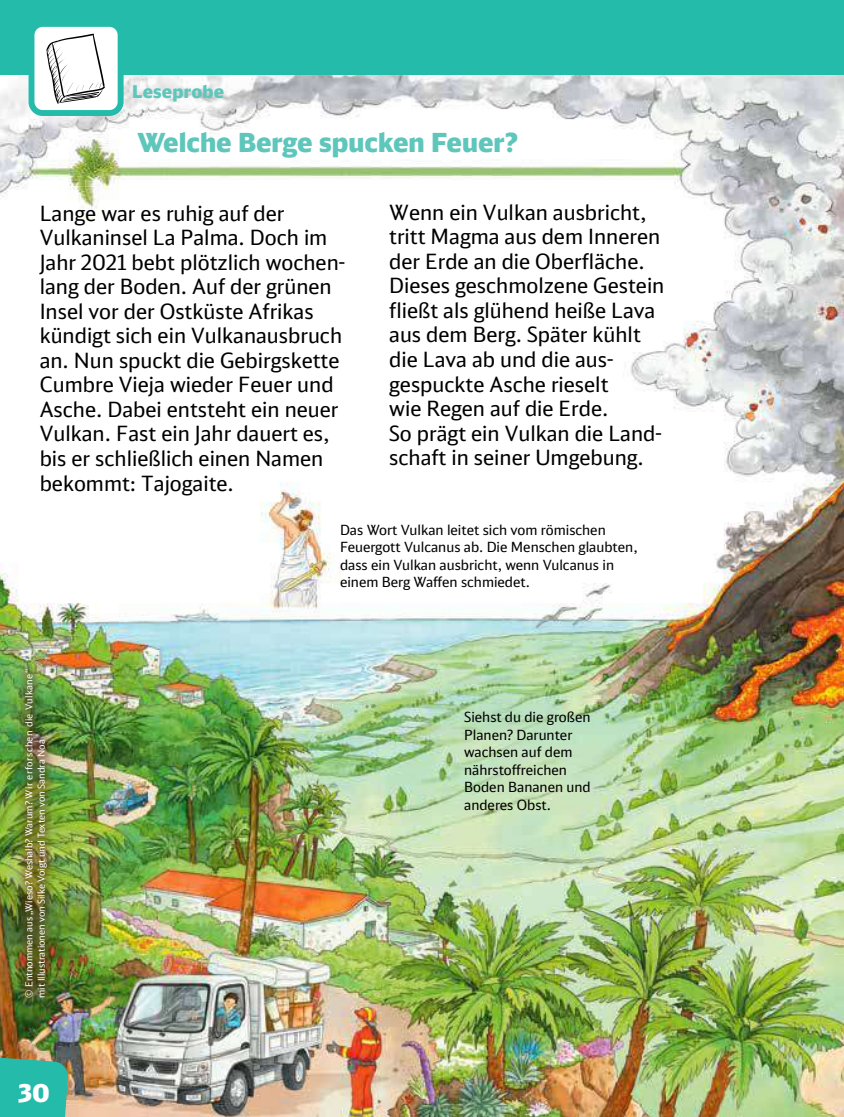
<style>
.page{position:relative;width:844px;height:1117px;background:#fff}
.page>*{position:absolute;margin:0;border:0;box-sizing:border-box;transform-origin:0 0}
.t1{font:900 26.25px "DB Head";color:#5fc6bc}
.t2{font:900 24.5px "DB Head";color:#fff}
.t3{font:21px/24.5px "DB Head";color:#000}
.t4{font:900 17.5px "DB Head";letter-spacing:.01em;color:#5fc6bc}
.t5{font:14px/17.5px "DB Head";color:#000}
.t6{font:9.62px/12.2px "DB Head";color:#fff}
</style>
<div class="page">
<img style="left:0;top:74px;width:843px;height:1042px">
<img style="left:15px;top:659px;width:42px;height:347px">
<div style="left:0;top:0;width:843px;height:74px;background:#24bbab"></div>
<div style="left:31px;top:24px;width:90px;height:89px;background:#fff;border-radius:11px"></div>
<div style="left:29px;top:21px;width:95px;height:95px;border:6px solid #24bbab;border-radius:11px"></div>
<svg style="left:46px;top:34px;width:59px;height:70px"></svg>
<svg style="left:0;top:1055px;width:68px;height:61px;background:#32b4a2"></svg>
<p class="t4" style="left:132px;top:80px;width:93px">Leseprobe</p>
<p class="t1" style="left:137px;top:125px;width:382px">Welche Berge spucken Feuer?</p>
<p class="t3" style="left:40px;top:200px;width:307px">Lange war es ruhig auf der<br>Vulkaninsel La Palma. Doch im<br>Jahr 2021 bebt plötzlich wochen&shy;lang der Boden. Auf der grünen<br>Insel vor der Ostküste Afrikas kündigt sich ein Vulkanausbruch an. Nun spuckt die Gebirgskette<br>Cumbre Vieja wieder Feuer und<br>Asche. Dabei entsteht ein neuer<br>Vulkan. Fast ein Jahr dauert es, bis er schließlich einen Namen bekommt: Tajogaite.</p>
<p class="t3" style="left:389px;top:200px;width:276px">Wenn ein Vulkan ausbricht, tritt Magma aus dem Inneren der Erde an die Oberfläche.<br>Dieses geschmolzene Gestein fließt als glühend heiße Lava aus dem Berg. Später kühlt die Lava ab und die aus&shy;gespuckte Asche rieselt<br>wie Regen auf die Erde.<br>So prägt ein Vulkan die Land&shy;schaft in seiner Umgebung.</p>
<p class="t6" style="left:23px;top:997px;width:330px;rotate:-90deg">© Entnommen aus „Wieso? Weshalb? Warum? Wir erforschen die Vulkane“ mit Illustrationen von Silke Voigt und Texten von Sandra Noa</p>
<p class="t2" style="left:19px;top:1077px;width:32px">30</p>
<p class="t5" style="left:340px;top:520px;width:299px">Das Wort Vulkan leitet sich vom römischen Feuergott Vulcanus ab. Die Menschen glaubten, dass ein Vulkan ausbricht, wenn Vulcanus in einem Berg Waffen schmiedet.</p>
<p class="t5" style="left:464px;top:708px;width:128px">Siehst du die großen<br>Planen? Darunter wachsen auf dem nährstoffreichen<br>Boden Bananen und anderes Obst.</p>
</div>
